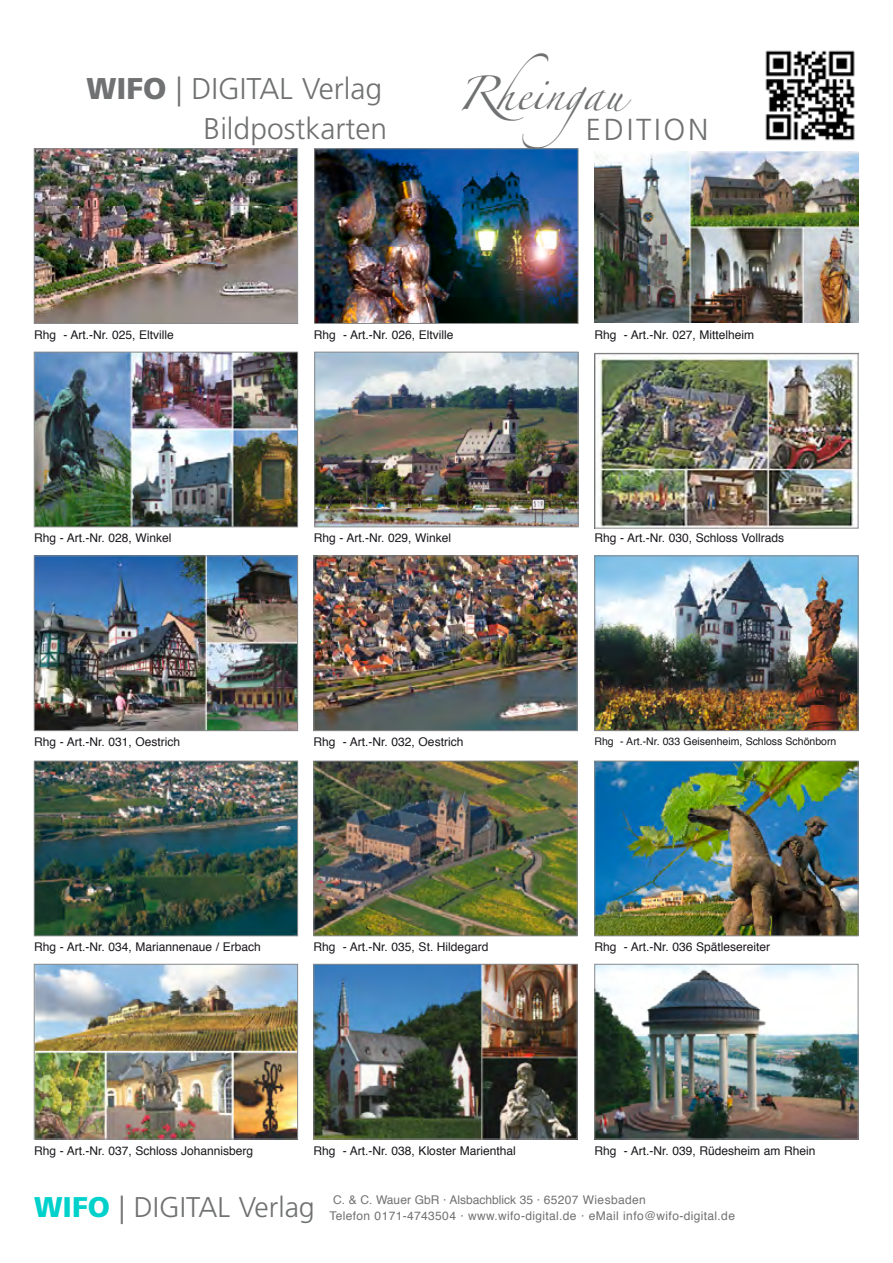
<style>
.page{position:relative;width:893px;height:1263px;background:#fff}
.page>*{position:absolute;margin:0;border:0;box-sizing:border-box;transform-origin:0 0}
.t1{font:30.3px "Zapfino";color:#707172}
.t2{font:300 30.3px "Frutiger";letter-spacing:.09em;color:#707172}
.t3{font:300 30px/39.6px "Frutiger";color:#707172;text-align:right}
.t4{font:300 28.5px "Frutiger";color:#707172}
.t5{font:12px "Helvetica";color:#1a171c}
.t6{font:12px "Helvetica";letter-spacing:.03em;color:#707172}
.t7{font:12px "Helvetica";color:#707172}
.t8{font:10.5px "Helvetica";color:#1a171c}
.s1{font-weight:900}
.s2{font-weight:900;color:#00d1cb}
</style>
<div class="page">
<img style="left:36px;top:558px;width:260px;height:171px">
<div style="left:34px;top:556px;width:264px;height:175px;border:1px solid #87888a"></div>
<img style="left:36px;top:763px;width:260px;height:171px">
<div style="left:34px;top:761px;width:264px;height:175px;border:1px solid #87888a"></div>
<img style="left:36px;top:966px;width:260px;height:171px">
<div style="left:34px;top:964px;width:264px;height:175px;border:1px solid #87888a"></div>
<img style="left:596px;top:558px;width:260px;height:171px">
<div style="left:594px;top:556px;width:264px;height:175px;border:1px solid #87888a"></div>
<img style="left:596px;top:763px;width:260px;height:171px">
<div style="left:594px;top:761px;width:264px;height:175px;border:1px solid #87888a"></div>
<img style="left:596px;top:966px;width:260px;height:171px">
<div style="left:594px;top:964px;width:264px;height:175px;border:1px solid #87888a"></div>
<img style="left:316px;top:558px;width:259px;height:171px">
<div style="left:314px;top:556px;width:263px;height:175px;border:1px solid #87888a"></div>
<img style="left:316px;top:763px;width:259px;height:171px">
<div style="left:314px;top:761px;width:263px;height:175px;border:1px solid #87888a"></div>
<img style="left:316px;top:966px;width:259px;height:171px">
<div style="left:314px;top:964px;width:263px;height:175px;border:1px solid #87888a"></div>
<img style="left:316px;top:354px;width:260px;height:171px">
<div style="left:314px;top:352px;width:264px;height:175px;border:1px solid #87888a"></div>
<img style="left:36px;top:354px;width:260px;height:171px">
<div style="left:34px;top:352px;width:264px;height:175px;border:1px solid #87888a"></div>
<img style="left:597px;top:355px;width:259px;height:171px">
<div style="left:594px;top:353px;width:264px;height:175px;border:1px solid #87888a"></div>
<img style="left:316px;top:150px;width:260px;height:172px">
<div style="left:314px;top:148px;width:264px;height:176px;border:1px solid #87888a"></div>
<img style="left:36px;top:150px;width:260px;height:172px">
<div style="left:34px;top:148px;width:264px;height:176px;border:1px solid #87888a"></div>
<img style="left:594px;top:151px;width:265px;height:172px">
<img style="left:765px;top:50px;width:90px;height:91px">
<h2 class="t3" style="left:86px;top:70px;width:302px"><span class="s1">WIFO</span> | DIGITAL Verlag<br>Bildpostkarten</h2>
<h1 class="t1" style="left:456px;top:81px;width:174px">Rheingau</h1>
<h1 class="t2" style="left:586px;top:112px;width:124px">EDITION</h1>
<p class="t5" style="left:34px;top:325px;width:141px">Rhg - Art.-Nr. 025, Eltville</p>
<p class="t5" style="left:314px;top:325px;width:141px">Rhg - Art.-Nr. 026, Eltville</p>
<p class="t5" style="left:594px;top:325px;width:161px">Rhg - Art.-Nr. 027, Mittelheim</p>
<p class="t5" style="left:34px;top:528px;width:139px">Rhg - Art.-Nr. 028, Winkel</p>
<p class="t5" style="left:314px;top:528px;width:139px">Rhg - Art.-Nr. 029, Winkel</p>
<p class="t5" style="left:594px;top:528px;width:191px">Rhg - Art.-Nr. 030, Schloss Vollrads</p>
<p class="t5" style="left:34px;top:733px;width:148px">Rhg - Art.-Nr. 031, Oestrich</p>
<p class="t5" style="left:314px;top:733px;width:151px">Rhg - Art.-Nr. 032, Oestrich</p>
<p class="t8" style="left:594px;top:733px;width:243px">Rhg - Art.-Nr. 033 Geisenheim, Schloss Schönborn</p>
<p class="t5" style="left:34px;top:938px;width:228px">Rhg - Art.-Nr. 034, Mariannenaue / Erbach</p>
<p class="t5" style="left:314px;top:938px;width:176px">Rhg - Art.-Nr. 035, St. Hildegard</p>
<p class="t5" style="left:594px;top:938px;width:177px">Rhg - Art.-Nr. 036 Spätlesereiter</p>
<p class="t5" style="left:34px;top:1141px;width:221px">Rhg - Art.-Nr. 037, Schloss Johannisberg</p>
<p class="t5" style="left:314px;top:1141px;width:204px">Rhg - Art.-Nr. 038, Kloster Marienthal</p>
<p class="t5" style="left:594px;top:1141px;width:223px">Rhg - Art.-Nr. 039, Rüdesheim am Rhein</p>
<h3 class="t4" style="left:34px;top:1190px;width:282px"><span class="s2">WIFO</span> | DIGITAL Verlag</h3>
<p class="t7" style="left:333px;top:1190px;width:314px">C. &amp; C. Wauer GbR · Alsbachblick 35 · 65207 Wiesbaden</p>
<p class="t6" style="left:329px;top:1207px;width:407px">Telefon 0171-4743504 · www.wifo-digital.de · eMail info@wifo-digital.de</p>
</div>
